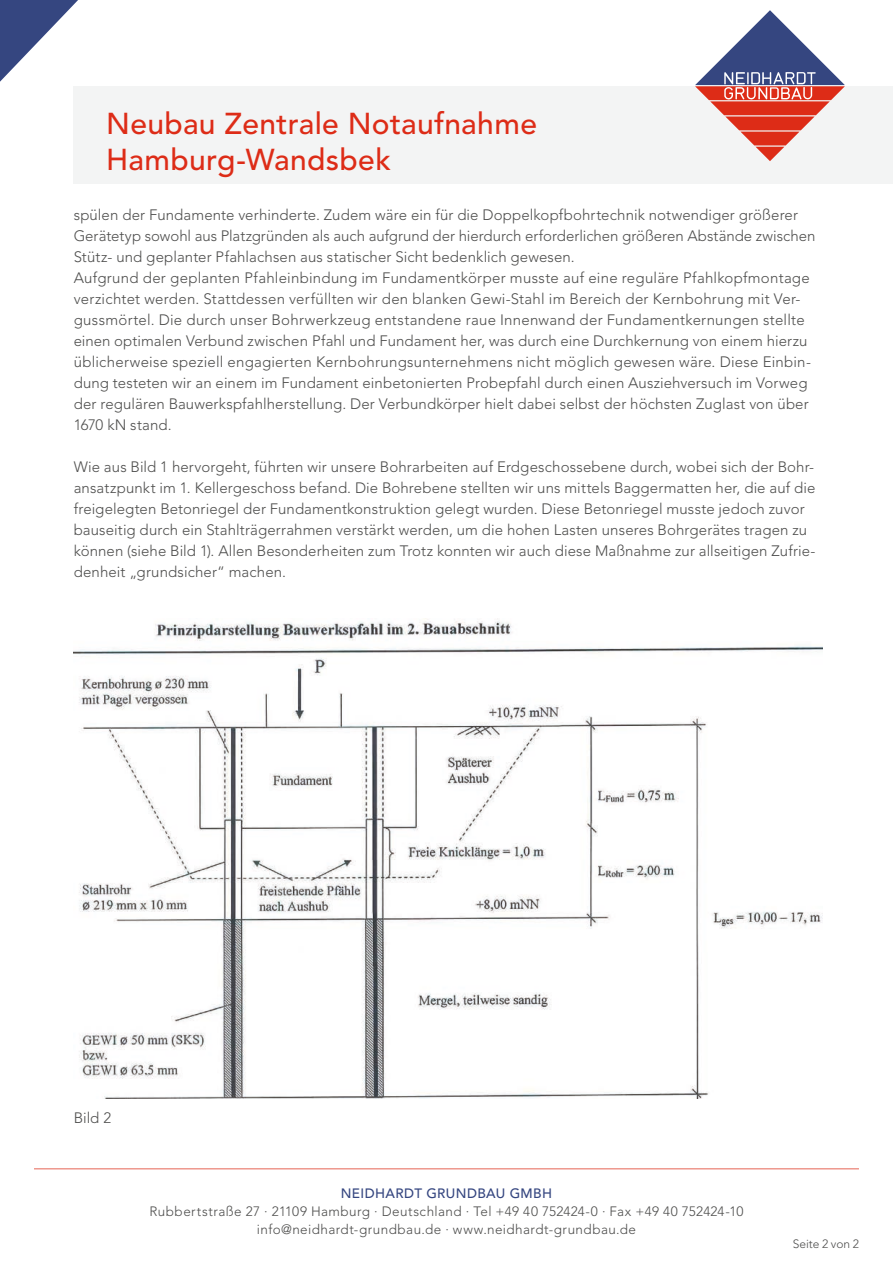
<style>
.page{position:relative;width:893px;height:1263px;background:#fff}
.page>*{position:absolute;margin:0;border:0;box-sizing:border-box;transform-origin:0 0}
.t1{font:500 30px/36px "Avenir";letter-spacing:.01em;color:#dd2c17}
.t2{font:300 15px/21px "Avenir";letter-spacing:.01em;color:#4e4e4d}
.t3{font:300 13.5px/18px "Avenir";letter-spacing:.03em;color:#4e4e4d;text-align:center}
.t4{font:500 13.5px "Avenir";letter-spacing:.03em;color:#354680}
.t5{font:300 12px "Avenir";letter-spacing:-.005em;color:#4e4e4d}
</style>
<div class="page">
<div style="left:74px;top:86px;width:819px;height:98px;background:#f2f3f3"></div>
<hr style="left:34px;top:1168px;width:825px;height:1px;background:#dd2c17">
<svg style="left:0;top:0;width:78px;height:82px"></svg>
<svg style="left:695px;top:10px;width:150px;height:151px"></svg>
<img style="left:74px;top:619px;width:748px;height:479px">
<h1 class="t1" style="left:106px;top:107px;width:432px">Neubau Zentrale Notaufnahme<br>Hamburg-Wandsbek</h1>
<p class="t2" style="left:74px;top:204px;width:743px">spülen der Fundamente verhinderte. Zudem wäre ein für die Doppelkopfbohrtechnik notwendiger größerer Gerätetyp sowohl aus Platzgründen als auch aufgrund der hierdurch erforderlichen größeren Abstände zwischen Stütz- und geplanter Pfahlachsen aus statischer Sicht bedenklich gewesen.<br>Aufgrund der geplanten Pfahleinbindung im Fundamentkörper musste auf eine reguläre Pfahlkopfmontage verzichtet werden. Stattdessen verfüllten wir den blanken Gewi-Stahl im Bereich der Kernbohrung mit Ver&shy;gussmörtel. Die durch unser Bohrwerkzeug entstandene raue Innenwand der Fundamentkernungen stellte einen optimalen Verbund zwischen Pfahl und Fundament her, was durch eine Durchkernung von einem hierzu üblicherweise speziell engagierten Kernbohrungsunternehmens nicht möglich gewesen wäre. Diese Einbin&shy;dung testeten wir an einem im Fundament einbetonierten Probepfahl durch einen Ausziehversuch im Vorweg der regulären Bauwerkspfahlherstellung. Der Verbundkörper hielt dabei selbst der höchsten Zuglast von über 1670 kN stand.</p>
<p class="t2" style="left:74px;top:456px;width:743px">Wie aus Bild 1 hervorgeht, führten wir unsere Bohrarbeiten auf Erdgeschossebene durch, wobei sich der Bohr&shy;ansatzpunkt im 1. Kellergeschoss befand. Die Bohrebene stellten wir uns mittels Baggermatten her, die auf die freigelegten Betonriegel der Fundamentkonstruktion gelegt wurden. Diese Betonriegel musste jedoch zuvor bauseitig durch ein Stahlträgerrahmen verstärkt werden, um die hohen Lasten unseres Bohrgerätes tragen zu können (siehe Bild 1). Allen Besonderheiten zum Trotz konnten wir auch diese Maßnahme zur allseitigen Zufrie&shy;denheit „grundsicher“ machen.</p>
<p class="t2" style="left:74px;top:1107px;width:39px">Bild 2</p>
<p class="t4" style="left:341px;top:1185px;width:213px">NEIDHARDT GRUNDBAU GMBH</p>
<p class="t3" style="left:150px;top:1202px;width:595px">Rubbertstraße 27 · 21109 Hamburg · Deutschland · Tel +49 40 752424-0 · Fax +49 40 752424-10 info@neidhardt-grundbau.de · www.neidhardt-grundbau.de</p>
<p class="t5" style="left:793px;top:1237px;width:68px">Seite 2 von 2</p>
</div>
